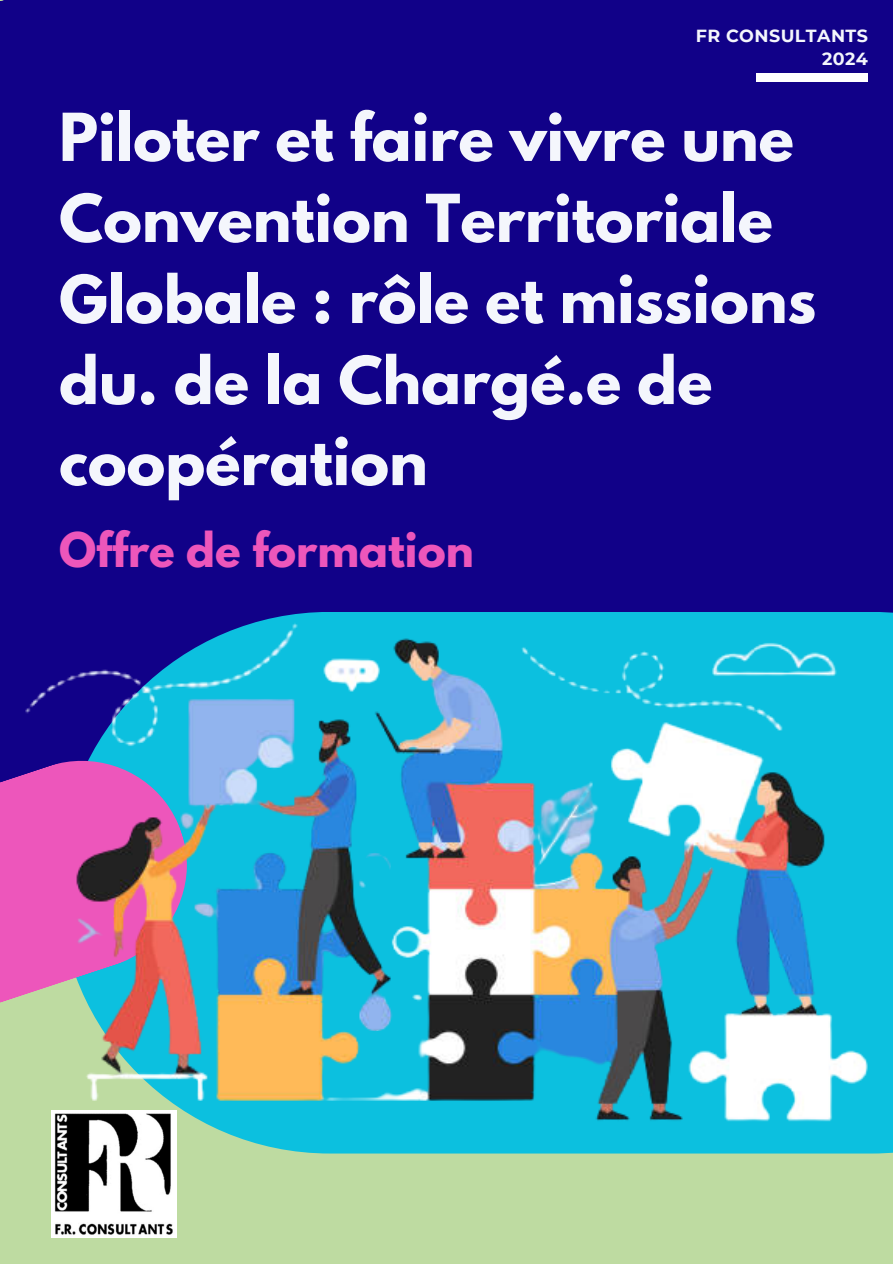
<style>
.page{position:relative;width:893px;height:1264px;background:#fff}
.page>*{position:absolute;margin:0;border:0;box-sizing:border-box;transform-origin:0 0}
.t1{font:700 58.5px/81px "League Spartan";color:#f4f6fc}
.t2{font:700 42.3px "League Spartan";color:#ed56bb}
.t3{font:700 17.55px "Montserrat";letter-spacing:.025em;color:#f4f6fc}
</style>
<div class="page">
<div style="left:0;top:0;width:892px;height:1263px;background:#bedba1"></div>
<div style="left:0;top:0;width:892px;height:556px;background:#110188"></div>
<img style="left:51px;top:1190px;width:125px;height:46px">
<div style="left:756px;top:74px;width:111px;height:7px;background:#fff"></div>
<img style="left:0;top:556px;width:892px;height:634px">
<h2 class="t3" style="left:695px;top:25px;width:174px">FR CONSULTANTS</h2>
<p class="t3" style="left:822px;top:48px;width:47px">2024</p>
<p class="t1" style="left:59px;top:104px;width:758px">Piloter et faire vivre une<br>Convention Territoriale<br>Globale : rôle et missions du. de la Chargé.e de coopération</p>
<h1 class="t2" style="left:59px;top:528px;width:416px">Offre de formation</h1>
</div>
